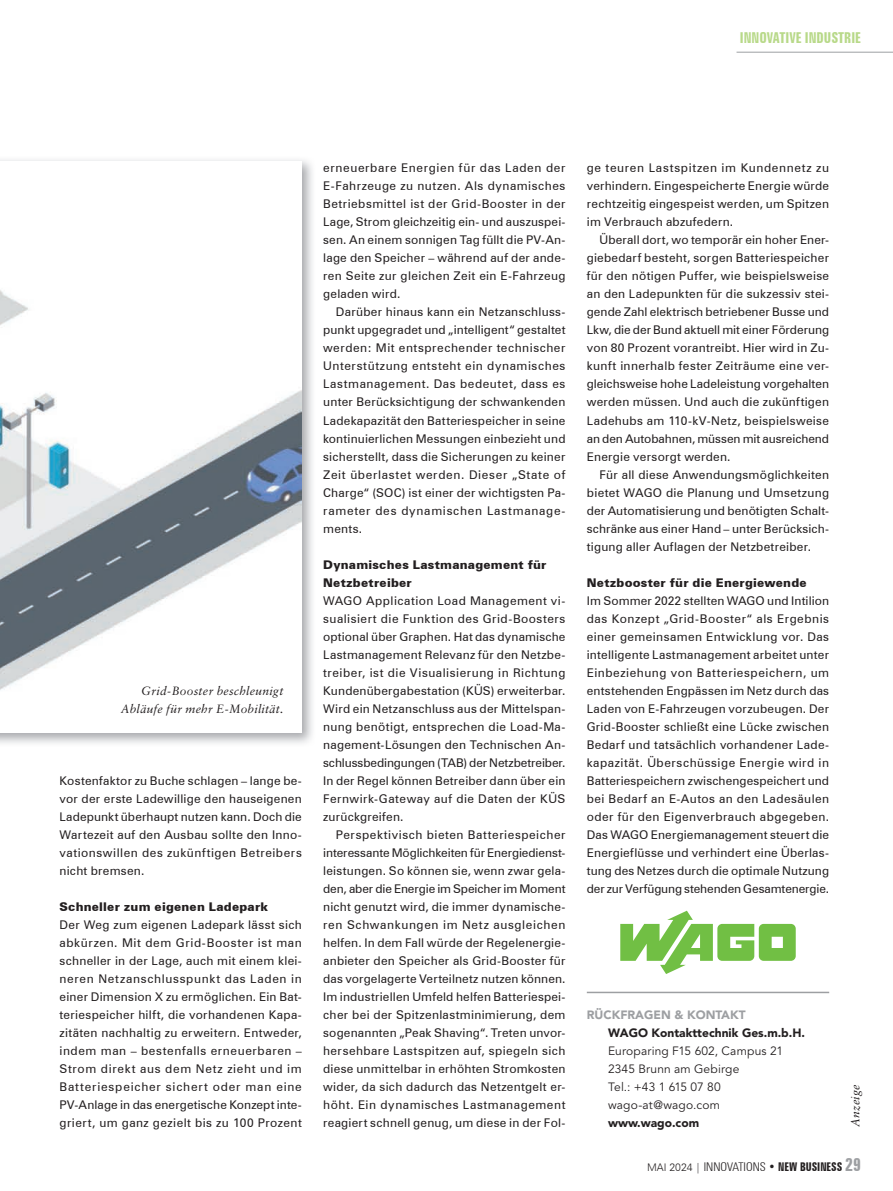
<style>
.page{position:relative;width:893px;height:1191px;background:#fff}
.page>*{position:absolute;margin:0;border:0;box-sizing:border-box;transform-origin:0 0}
.t1{font:700 extra-condensed 15px "Zurich BT";color:#b8d989}
.t2{font:12px/18px "Zurich BT";letter-spacing:.02em;color:#231f20;text-align:justify}
.t3{font:900 12px/18px "Zurich BT";letter-spacing:.02em;color:#231f20}
.t4{font:12px/18px "Avenir LT Std";letter-spacing:.015em;color:#231f20}
.t5{font:italic 12px/18px "Sabon LT Std";letter-spacing:.02em;color:#231f20;text-align:right}
.t6{font:900 12px "Avenir LT Std";color:#231f20}
.t7{font:700 extra-condensed 12px "Zurich BT";color:#231f20}
.t8{font:900 12px "Avenir LT Std";color:#9d9fa2}
.s1{font-weight:300;font-stretch:normal;font-size:10.5px}
.s2{font-weight:300;font-stretch:condensed}
.s3{font-size:18px;color:#9d9fa2}
</style>
<div class="page">
<hr style="left:736px;top:52px;width:157px;height:1px;background:#9d9fa2">
<img style="left:0;top:288px;width:302px;height:403px">
<hr style="left:587px;top:991px;width:242px;height:2px;background:#9d9fa2">
<svg style="left:620px;top:910px;width:176px;height:64px"></svg>
<p class="t1" style="left:740px;top:29px;width:123px">INNOVATIVE INDUSTRIE</p>
<p class="t5" style="left:121px;top:681px;width:164px">Grid-Booster beschleunigt<br>Abläufe für mehr E-Mobilität.</p>
<p class="t2" style="left:60px;top:771px;width:244px">Kostenfaktor zu Buche schlagen – lange be&shy;vor der erste Ladewillige den hauseigenen Ladepunkt überhaupt nutzen kann. Doch die Wartezeit auf den Ausbau sollte den Inno&shy;vationswillen des zukünftigen Betreibers nicht bremsen.</p>
<p class="t3" style="left:60px;top:897px;width:210px">Schneller zum eigenen Ladepark</p>
<p class="t2" style="left:60px;top:915px;width:244px">Der Weg zum eigenen Ladepark lässt sich abkürzen. Mit dem Grid-Booster ist man schneller in der Lage, auch mit einem klei&shy;neren Netzanschlusspunkt das Laden in einer Dimension X zu ermöglichen. Ein Bat&shy;teriespeicher hilft, die vorhandenen Kapa&shy;zitäten nachhaltig zu erweitern. Entweder, indem man – bestenfalls erneuerbaren – Strom direkt aus dem Netz zieht und im Batteriespeicher sichert oder man eine PV-Anlage in das energetische Konzept inte&shy;griert, um ganz gezielt bis zu 100 Prozent</p>
<p class="t2" style="left:323px;top:159px;width:244px">erneuerbare Energien für das Laden der E-Fahr zeuge zu nutzen. Als dynamisches Betriebsmittel ist der Grid-Booster in der Lage, Strom gleichzeitig ein- und auszuspei&shy;sen. An einem sonnigen Tag füllt die PV-An&shy;lage den Speicher – während auf der ande&shy;ren Seite zur gleichen Zeit ein E-Fahrzeug geladen wird.</p>
<p class="t2" style="left:323px;top:303px;width:244px;text-indent:13px">Darüber hinaus kann ein Netzanschluss&shy;punkt upgegradet und „intelligent“ gestaltet werden: Mit entsprechender technischer Unterstützung entsteht ein dynamisches Lastmanagement. Das bedeutet, dass es unter Berücksichtigung der schwankenden Ladekapazität den Batteriespeicher in seine kontinuierlichen Messungen einbezieht und sicherstellt, dass die Sicherungen zu keiner Zeit überlastet werden. Dieser „State of Charge“ (SOC) ist einer der wichtigsten Pa&shy;rameter des dynamischen Lastmanage&shy;ments.</p>
<p class="t3" style="left:323px;top:555px;width:225px">Dynamisches Lastmanagement für<br>Netzbetreiber</p>
<p class="t2" style="left:323px;top:591px;width:244px">WAGO Application Load Management vi&shy;sualisiert die Funktion des Grid-Boosters optional über Graphen. Hat das dynamische Lastmanagement Relevanz für den Netzbe&shy;treiber, ist die Visualisierung in Richtung Kundenübergabestation (KÜS) erweiterbar.<br>Wird ein Netzanschluss aus der Mittelspan&shy;nung benötigt, entsprechen die Load-Ma&shy;nagement-Lösungen den Technischen An&shy;schlussbedingungen (TAB) der Netzbetreiber.<br>In der Regel können Betreiber dann über ein Fernwirk-Gateway auf die Daten der KÜS zurückgreifen.</p>
<p class="t2" style="left:323px;top:825px;width:244px;text-indent:13px">Perspektivisch bieten Batteriespeicher interessante Möglichkeiten für Energiedienst&shy;leistungen. So können sie, wenn zwar gela&shy;den, aber die Energie im Speicher im Moment nicht genutzt wird, die immer dynamische&shy;ren Schwankungen im Netz ausgleichen helfen. In dem Fall würde der Regelenergie&shy;anbieter den Speicher als Grid-Booster für das vorgelagerte Verteilnetz nutzen können.<br>Im industriellen Umfeld helfen Batteriespei&shy;cher bei der Spitzenlastminimierung, dem sogenannten „Peak Shaving“. Treten unvor&shy;hersehbare Lastspitzen auf, spiegeln sich diese unmittelbar in erhöhten Stromkosten wider, da sich dadurch das Netzentgelt er&shy;höht. Ein dynamisches Lastmanagement reagiert schnell genug, um diese in der Fol-</p>
<p class="t2" style="left:587px;top:159px;width:244px">ge teuren Lastspitzen im Kundennetz zu verhindern. Eingespeicherte Energie würde rechtzeitig eingespeist werden, um Spitzen im Verbrauch abzufedern.</p>
<p class="t2" style="left:587px;top:231px;width:244px;text-indent:13px">Überall dort, wo temporär ein hoher Ener&shy;giebedarf besteht, sorgen Batteriespeicher für den nötigen Puffer, wie beispielsweise an den Ladepunkten für die sukzessiv stei&shy;gende Zahl elektrisch betriebener Busse und Lkw, die der Bund aktuell mit einer Förderung von 80 Prozent vorantreibt. Hier wird in Zu&shy;kunft innerhalb fester Zeiträume eine ver&shy;gleichsweise hohe Ladeleistung vorgehalten werden müssen. Und auch die zukünftigen Ladehubs am 110-kV-Netz, beispielsweise an den Autobahnen, müssen mit ausreichend Energie versorgt werden.</p>
<p class="t2" style="left:587px;top:465px;width:244px;text-indent:13px">Für all diese Anwendungsmöglichkeiten bietet WAGO die Planung und Umsetzung der Automatisierung und benötigten Schalt&shy;schränke aus einer Hand – unter Berücksich&shy;tigung aller Auflagen der Netzbetreiber.</p>
<p class="t3" style="left:587px;top:573px;width:221px">Netzbooster für die Energiewende</p>
<p class="t2" style="left:587px;top:591px;width:244px">Im Sommer 2022 stellten WAGO und Intilion das Konzept „Grid-Booster“ als Ergebnis einer gemeinsamen Entwicklung vor. Das intelligente Lastmanagement arbeitet unter Einbeziehung von Batteriespeichern, um entstehenden Engpässen im Netz durch das Laden von E-Fahrzeugen vorzubeugen. Der Grid-Booster schließt eine Lücke zwischen Bedarf und tatsächlich vorhandener Lade&shy;kapazität. Überschüssige Energie wird in Batteriespeichern zwischengespeichert und bei Bedarf an E-Autos an den Ladesäulen oder für den Eigenverbrauch abgegeben.<br>Das WAGO Energiemanagement steuert die Energieflüsse und verhindert eine Überlas&shy;tung des Netzes durch die optimale Nutzung der zur Verfügung stehenden Gesamtenergie.</p>
<p class="t8" style="left:587px;top:1007px;width:160px">RÜCKFRAGEN &amp; KONTAKT</p>
<p class="t6" style="left:608px;top:1025px;width:198px">WAGO Kontakttechnik Ges.m.b.H.</p>
<p class="t4" style="left:608px;top:1042px;width:177px">Europaring F15 602, Campus 21<br>2345 Brunn am Gebirge<br>Tel.: +43 1 615 07 80 wago-at@wago.com</p>
<p class="t6" style="left:608px;top:1115px;width:93px">www.wago.com</p>
<p class="t5" style="left:846px;top:1126px;width:44px;rotate:-90deg">Anzeige</p>
<p class="t7" style="left:647px;top:1159px;width:215px"><span class="s1">MAI 2024 |</span> <span class="s2">INNOVATIONS</span> • NEW BUSINESS <span class="s3">29</span></p>
</div>
